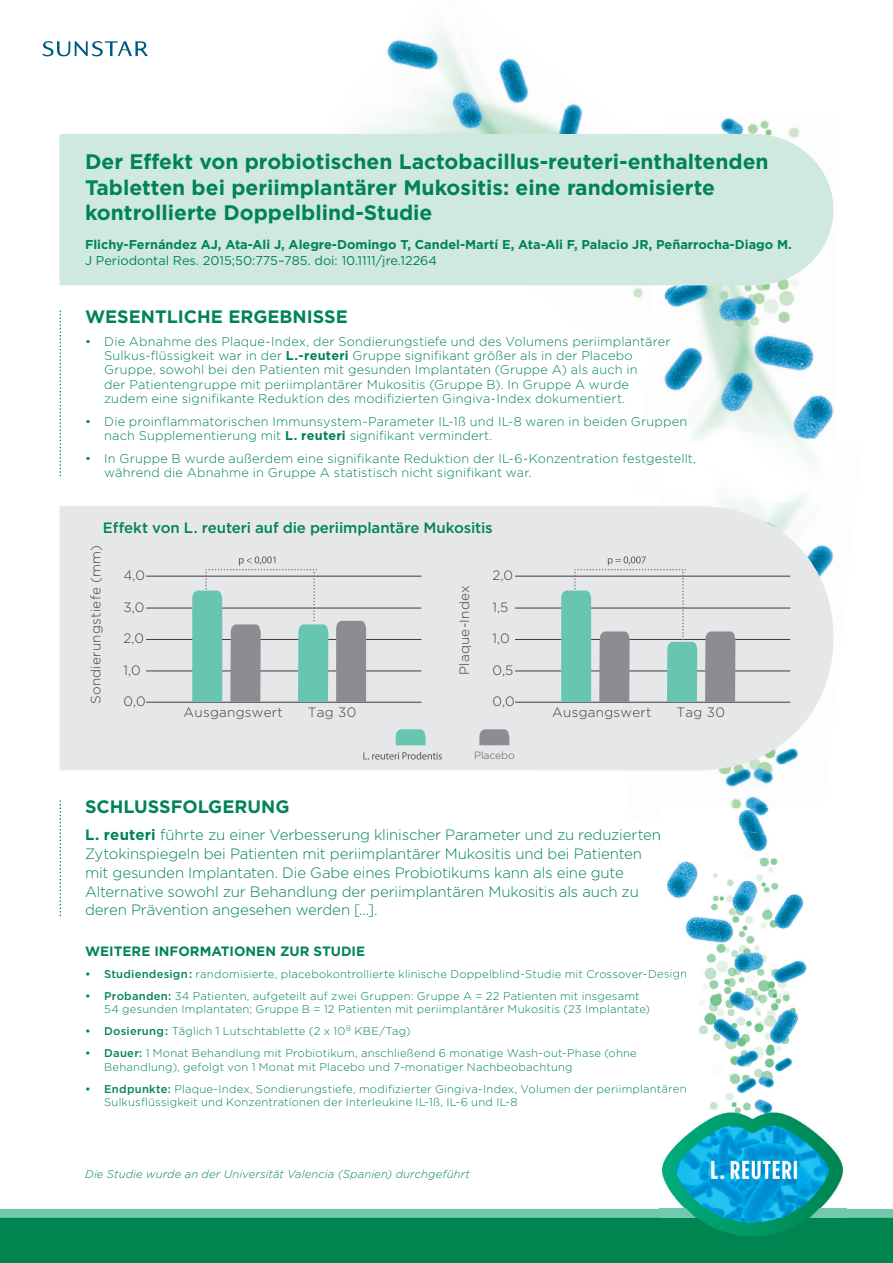
<style>
.page{position:relative;width:893px;height:1263px;background:#fff}
.page>*{position:absolute;margin:0;border:0;box-sizing:border-box;transform-origin:0 0}
.t1{font:700 21px/25.5px "Gotham HTF";color:#008453}
.t2{font:700 18px "Gotham HTF";color:#008453}
.t3{font:300 15px/18.8px "Gotham HTF";letter-spacing:-.01em;color:#008453}
.t4{font:500 15px "Gotham HTF";letter-spacing:-.005em;color:#008453}
.t5{font:300 13.5px "Gotham HTF";letter-spacing:.02em;color:#3e3e3f}
.t6{font:700 13.5px "Gotham HTF";color:#008453}
.t7{font:300 12.75px/14.2px "Gotham HTF";letter-spacing:.015em;color:#008453}
.t8{font:700 12.75px "Gotham HTF";color:#008453}
.t9{font:12.75px "Gotham HTF";color:#008453}
.t10{font:300 11.25px/13.5px "Gotham HTF";letter-spacing:.02em;color:#008453}
.t11{font:italic 300 11.25px "Gotham";letter-spacing:.01em;color:#008453}
.t12{font:300 10.5px "Gotham HTF";letter-spacing:-.015em;color:#57585a}
.s1{font-family:"Gotham";font-weight:700}
.s2{font-family:"Gotham"}
.s3{font-weight:500}
</style>
<div class="page">
<div style="left:0;top:54px;width:893px;height:1209px;background:#008551"></div>
<div style="left:0;top:53px;width:893px;height:1165px;background:#fff"></div>
<img style="left:638px;top:115px;width:200px;height:326px">
<div style="left:626px;top:441px;width:236px;height:381px;background:#fdfdfd"></div>
<img style="left:660px;top:423px;width:174px;height:83px">
<img style="left:327px;top:31px;width:335px;height:327px">
<img style="left:651px;top:286px;width:84px;height:33px">
<svg style="left:43px;top:41px;width:105px;height:15px"></svg>
<svg style="left:60px;top:311px;width:1px;height:165px"></svg>
<svg style="left:60px;top:801px;width:1px;height:115px"></svg>
<div style="left:60px;top:134px;width:774px;height:152px;background:#cfe9e0"></div>
<div style="left:60px;top:506px;width:775px;height:266px;background:#e6e7e9"></div>
<hr style="left:146px;top:576px;width:275px;height:1px;background:#3e3e3f">
<hr style="left:146px;top:608px;width:275px;height:1px;background:#3e3e3f">
<hr style="left:146px;top:639px;width:275px;height:1px;background:#3e3e3f">
<hr style="left:146px;top:671px;width:275px;height:1px;background:#3e3e3f">
<hr style="left:146px;top:702px;width:275px;height:1px;background:#3e3e3f">
<div style="left:336px;top:621px;width:30px;height:81px;background:#8c8d91"></div>
<svg style="left:479px;top:729px;width:30px;height:16px"></svg>
<svg style="left:396px;top:729px;width:30px;height:16px"></svg>
<svg style="left:192px;top:556px;width:136px;height:146px;background:#b4cfcb"></svg>
<svg style="left:363px;top:752px;width:79px;height:7px"></svg>
<hr style="left:515px;top:576px;width:275px;height:1px;background:#3e3e3f">
<hr style="left:515px;top:608px;width:275px;height:1px;background:#3e3e3f">
<hr style="left:515px;top:639px;width:275px;height:1px;background:#3e3e3f">
<hr style="left:515px;top:671px;width:275px;height:1px;background:#3e3e3f">
<hr style="left:515px;top:702px;width:275px;height:1px;background:#3e3e3f">
<div style="left:705px;top:631px;width:30px;height:71px;background:#8c8d91"></div>
<svg style="left:561px;top:556px;width:136px;height:146px;background:#b7d0cd"></svg>
<img style="left:659px;top:808px;width:187px;height:428px">
<img style="left:659px;top:808px;width:165px;height:31px">
<img style="left:659px;top:969px;width:27px;height:10px">
<img style="left:659px;top:1084px;width:27px;height:10px">
<svg style="left:659px;top:829px;width:2px;height:14px"></svg>
<h1 class="t1" style="left:85px;top:149px;width:685px">Der Effekt von probiotischen Lactobacillus-reuteri-enthaltenden<br>Tabletten bei periimplantärer Mukositis: eine randomisierte kontrollierte Doppelblind-Studie</h1>
<p class="t8" style="left:85px;top:237px;width:708px">Flichy-Fernández AJ, Ata-Ali J, Alegre-Domingo T, Candel-Martí E, Ata-Ali F, Palacio JR, Peñarrocha-Diago M.</p>
<p class="t9" style="left:85px;top:253px;width:354px">J Periodontal Res. 2015;50:775–785. doi: 10.1111/jre.12264</p>
<h2 class="t2" style="left:85px;top:306px;width:264px">WESENTLICHE ERGEBNISSE</h2>
<p class="t7" style="left:104px;top:334px;width:568px;text-indent:-19px">• Die Abnahme des Plaque-Index, der Sondierungstiefe und des Volumens periimplantärer Sulkus-flüssigkeit war in der <span class="s1">L.-reuteri</span> Gruppe signifikant größer als in der Placebo Gruppe, sowohl bei den Patienten mit gesunden Implantaten (Gruppe A) als auch in<br>der Patientengruppe mit periimplantärer Mukositis (Gruppe B). In Gruppe A wurde zudem eine signifikante Reduktion des modifizierten Gingiva-Index dokumentiert.</p>
<p class="t7" style="left:104px;top:414px;width:585px;text-indent:-19px">• Die proinflammatorischen Immunsystem-Parameter IL-1<span class="s2">ß</span> und IL-8 waren in beiden Gruppen nach Supplementierung mit <span class="s1">L. reuteri</span> signifikant vermindert.</p>
<p class="t7" style="left:104px;top:451px;width:593px;text-indent:-19px">• In Gruppe B wurde außerdem eine signifikante Reduktion der IL-6-Konzentration festgestellt, während die Abnahme in Gruppe A statistisch nicht signifikant war.</p>
<p class="t4" style="left:103px;top:519px;width:391px">Effekt von L. reuteri auf die periimplantäre Mukositis</p>
<p class="t5" style="left:88px;top:704px;width:161px;rotate:-90deg">Sondierungstiefe (mm)</p>
<p class="t5" style="left:124px;top:568px;width:23px">4,0</p>
<p class="t5" style="left:124px;top:600px;width:22px">3,0</p>
<p class="t5" style="left:124px;top:631px;width:22px">2,0</p>
<p class="t5" style="left:124px;top:663px;width:19px">1,0</p>
<p class="t5" style="left:124px;top:694px;width:24px">0,0</p>
<p class="t5" style="left:184px;top:705px;width:101px">Ausgangswert</p>
<p class="t5" style="left:308px;top:705px;width:50px">Tag 30</p>
<p class="t5" style="left:457px;top:675px;width:92px;rotate:-90deg">Plaque-Index</p>
<p class="t5" style="left:492px;top:568px;width:22px">2,0</p>
<p class="t5" style="left:492px;top:600px;width:17px">1,5</p>
<p class="t5" style="left:492px;top:631px;width:19px">1,0</p>
<p class="t5" style="left:492px;top:663px;width:22px">0,5</p>
<p class="t5" style="left:492px;top:694px;width:24px">0,0</p>
<p class="t12" style="left:474px;top:750px;width:42px">Placebo</p>
<p class="t5" style="left:552px;top:705px;width:101px">Ausgangswert</p>
<p class="t5" style="left:676px;top:705px;width:50px">Tag 30</p>
<h2 class="t2" style="left:85px;top:796px;width:206px">SCHLUSSFOLGERUNG</h2>
<p class="t3" style="left:85px;top:825px;width:577px"><span class="s1">L. reuteri</span> führte zu einer Verbesserung klinischer Parameter und zu reduzierten Zytokinspiegeln bei Patienten mit periimplantärer Mukositis und bei Patienten mit gesunden Implantaten. Die Gabe eines Probiotikums kann als eine gute Alternative sowohl zur Behandlung der periimplantären Mukositis als auch zu deren Prävention angesehen werden [...].</p>
<p class="t6" style="left:85px;top:943px;width:282px">WEITERE INFORMATIONEN ZUR STUDIE</p>
<p class="t10" style="left:85px;top:967px;width:603px"><span class="s3">• Studiendesign :</span> randomisierte, placebokontrollierte klinische Doppelblind-Studie mit Crossover-Design</p>
<p class="t10" style="left:104px;top:989px;width:547px;text-indent:-19px"><span class="s3">• Probanden:</span> 34 Patienten, aufgeteilt auf zwei Gruppen: Gruppe A = 22 Patienten mit insgesamt<br>54 gesunden Implantaten; Gruppe B = 12 Patienten mit periimplantärer Mukositis (23 Implantate)</p>
<p class="t10" style="left:85px;top:1024px;width:327px"><span class="s3">• Dosierung :</span> Täglich 1 Lutschtablette (2 x 10<sup>8</sup> KBE/Tag)</p>
<p class="t10" style="left:104px;top:1046px;width:534px;text-indent:-19px"><span class="s3">• Dauer:</span> 1 Monat Behandlung mit Probiotikum, anschließend 6 monatige Wash-out-Phase (ohne<br>Behandlung), gefolgt von 1 Monat mit Placebo und 7-monatiger Nachbeobachtung</p>
<p class="t10" style="left:104px;top:1082px;width:584px;text-indent:-19px"><span class="s3">• Endpunkte:</span> Plaque-Index, Sondierungstiefe, modifizierter Gingiva-Index, Volumen der periimplantären<br>Sulkusflüssigkeit und Konzentrationen der Interleukine IL-1ß, IL-6 und IL-8</p>
<p class="t11" style="left:85px;top:1167px;width:387px">Die Studie wurde an der Universität Valencia (Spanien) durchgeführt</p>
</div>
